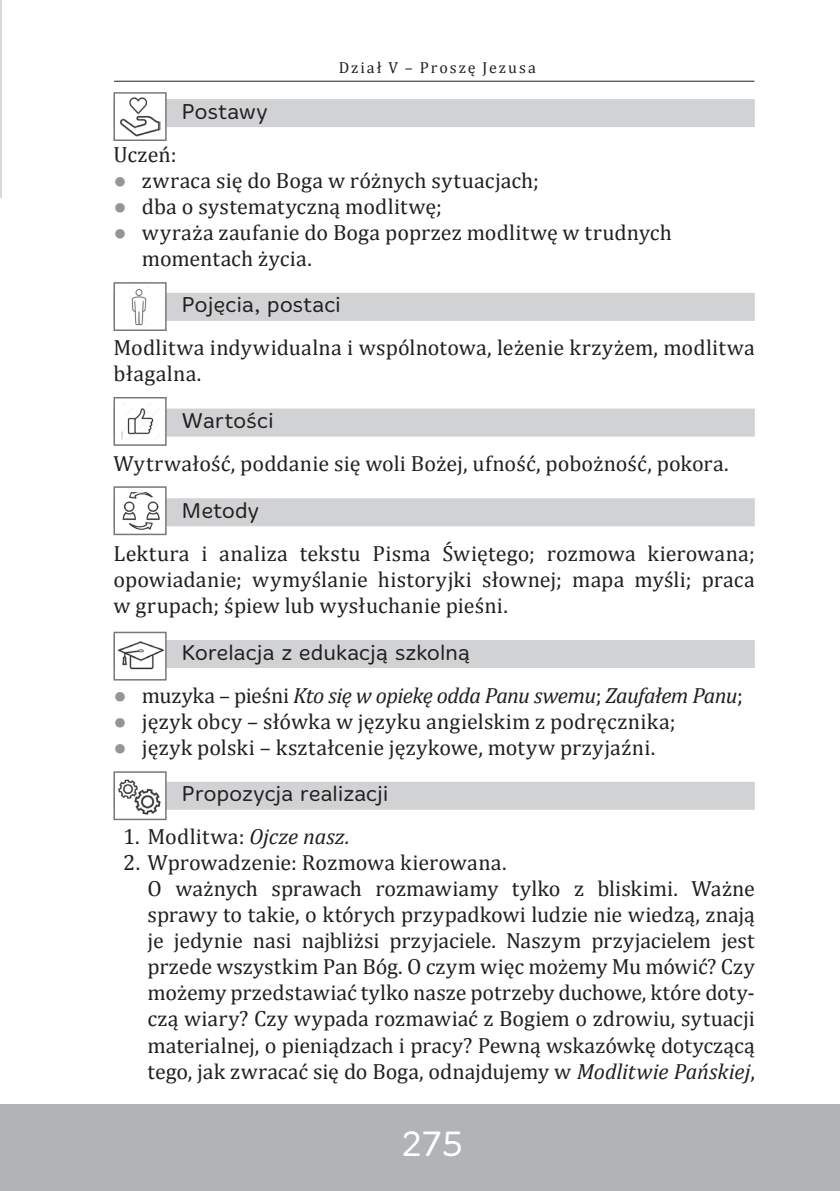
<style>
.page{position:relative;width:840px;height:1191px;background:#fff}
.page>*{position:absolute;margin:0;border:0;box-sizing:border-box;transform-origin:0 0}
.t1{font:300 36px "Merge";color:#fff}
.t2{font:22px/26px "Cambria";letter-spacing:.005em;color:#231f20}
.t3{font:italic 22px "Cambria";letter-spacing:-.025em;color:#231f20}
.t4{font:300 22px "Merge";letter-spacing:.005em;color:#231f20}
.t5{font:16px "Cambria";letter-spacing:.125em;color:#231f20}
.s1{font-family:"Arial";color:#939598}
.s2{font-family:"Merge";font-weight:300}
.s3{font-family:"Arial";font-style:normal;color:#939598}
.s4{font-style:normal}
.s5{font-style:italic}
</style>
<div class="page">
<hr style="left:0;top:1104px;width:1px;height:87px;background:#b2b3b7">
<div style="left:1px;top:1104px;width:838px;height:87px;background:#b2b3b7"></div>
<hr style="left:114px;top:81px;width:640px;height:1px;background:#231f20">
<hr style="left:0;top:0;width:1px;height:197px;background:#d8d9db">
<div style="left:113px;top:99px;width:641px;height:28px;background:#d1d2d4"></div>
<div style="left:113px;top:293px;width:641px;height:28px;background:#d1d2d4"></div>
<div style="left:113px;top:408px;width:641px;height:28px;background:#d1d2d4"></div>
<div style="left:113px;top:498px;width:641px;height:28px;background:#d1d2d4"></div>
<div style="left:113px;top:640px;width:641px;height:28px;background:#d1d2d4"></div>
<div style="left:113px;top:781px;width:641px;height:28px;background:#d1d2d4"></div>
<div style="left:114px;top:93px;width:52px;height:47px;background:#fff"></div>
<img style="left:120px;top:97px;width:41px;height:39px">
<div style="left:113px;top:92px;width:53px;height:49px;border:2px solid #76787b"></div>
<div style="left:113px;top:282px;width:53px;height:49px;background:#fff;border:2px solid #76787b"></div>
<img style="left:131px;top:289px;width:16px;height:37px">
<div style="left:113px;top:397px;width:53px;height:49px;background:#fff;border:2px solid #76787b"></div>
<img style="left:121px;top:408px;width:33px;height:32px">
<div style="left:114px;top:487px;width:52px;height:47px;background:#fff"></div>
<img style="left:123px;top:492px;width:37px;height:38px">
<div style="left:113px;top:486px;width:53px;height:49px;border:2px solid #76787b"></div>
<div style="left:114px;top:632px;width:52px;height:48px;background:#fff"></div>
<img style="left:117px;top:641px;width:46px;height:28px">
<div style="left:113px;top:631px;width:53px;height:49px;border:2px solid #76787b"></div>
<div style="left:114px;top:772px;width:52px;height:47px;background:#fff"></div>
<img style="left:118px;top:779px;width:43px;height:36px">
<div style="left:113px;top:771px;width:53px;height:49px;border:2px solid #76787b"></div>
<p class="t4" style="left:181px;top:99px;width:88px">Postawy</p>
<p class="t5" style="left:338px;top:58px;width:198px">Dział V – Proszę Jezusa</p>
<p class="t2" style="left:113px;top:141px;width:65px">Uczeń:</p>
<p class="t2" style="left:113px;top:167px;width:427px"><span class="s1">●</span> zwraca się do Boga w różnych sytuacjach;</p>
<p class="t2" style="left:113px;top:193px;width:330px"><span class="s1">●</span> dba o systematyczną modlitwę;</p>
<p class="t2" style="left:142px;top:219px;width:531px;text-indent:-28px"><span class="s1">●</span> wyraża zaufanie do Boga poprzez modlitwę w trudnych momentach życia.</p>
<p class="t2" style="left:113px;top:283px;width:642px;line-height:43px;text-indent:68px"><span class="s2">Pojęcia, postaci<br></span>Modlitwa indywidualna i wspólnotowa, leżenie krzyżem, modlitwa</p>
<p class="t2" style="left:181px;top:350px;width:94px;line-height:46.6px;text-indent:-68px">błagalna.<br><span class="s2">Wartości</span></p>
<p class="t2" style="left:181px;top:440px;width:548px;line-height:46.6px;text-indent:-68px">Wytrwałość, poddanie się woli Bożej, ufność, pobożność, pokora.<br><span class="s2">Metody</span></p>
<p class="t2" style="left:113px;top:540px;width:642px;text-align:justify">Lektura i analiza tekstu Pisma Świętego; rozmowa kierowana; opowiadanie; wymyślanie historyjki słownej; mapa myśli; praca w grupach; śpiew lub wysłuchanie pieśni.</p>
<p class="t4" style="left:181px;top:639px;width:290px">Korelacja z edukacją szkolną</p>
<p class="t3" style="left:113px;top:679px;width:630px"><span class="s3">●</span> <span class="s4">muzyka – pieśni</span> Kto się w opiekę odda Panu swemu<span class="s4">;</span> Zaufałem Panu<span class="s4">;</span></p>
<p class="t2" style="left:113px;top:708px;width:563px"><span class="s1">●</span> język obcy – słówka w języku angielskim z podręcznika;</p>
<p class="t2" style="left:181px;top:723px;width:475px;line-height:46.6px;text-indent:-68px"><span class="s1">●</span> język polski – kształcenie językowe, motyw przyjaźni.<br><span class="s2">P ropozycja realizacji</span></p>
<p class="t2" style="left:123px;top:823px;width:228px">1. Modlitwa: <span class="s5">Ojcze nasz.</span></p>
<p class="t2" style="left:147px;top:849px;width:608px;text-indent:-24px">2. Wprowadzenie: Rozmowa kierowana.<br>O ważnych sprawach rozmawiamy tylko z bliskimi. Ważne sprawy to takie, o których przypadkowi ludzie nie wiedzą, znają je jedynie nasi najbliżsi przyjaciele. Naszym przyjacielem jest przede wszystkim Pan Bóg. O czym więc możemy Mu mówić? Czy możemy przedstawiać tylko nasze potrzeby duchowe, które doty&shy;czą wiary? Czy wypada rozmawiać z Bogiem o zdrowiu, sytuacji materialnej, o pieniądzach i pracy? Pewną wskazówkę dotyczącą tego, jak zwracać się do Boga, odnajdujemy w <span class="s5">Modlitwie Pańskiej</span>,</p>
<p class="t1" style="left:401px;top:1122px;width:62px">275</p>
</div>
